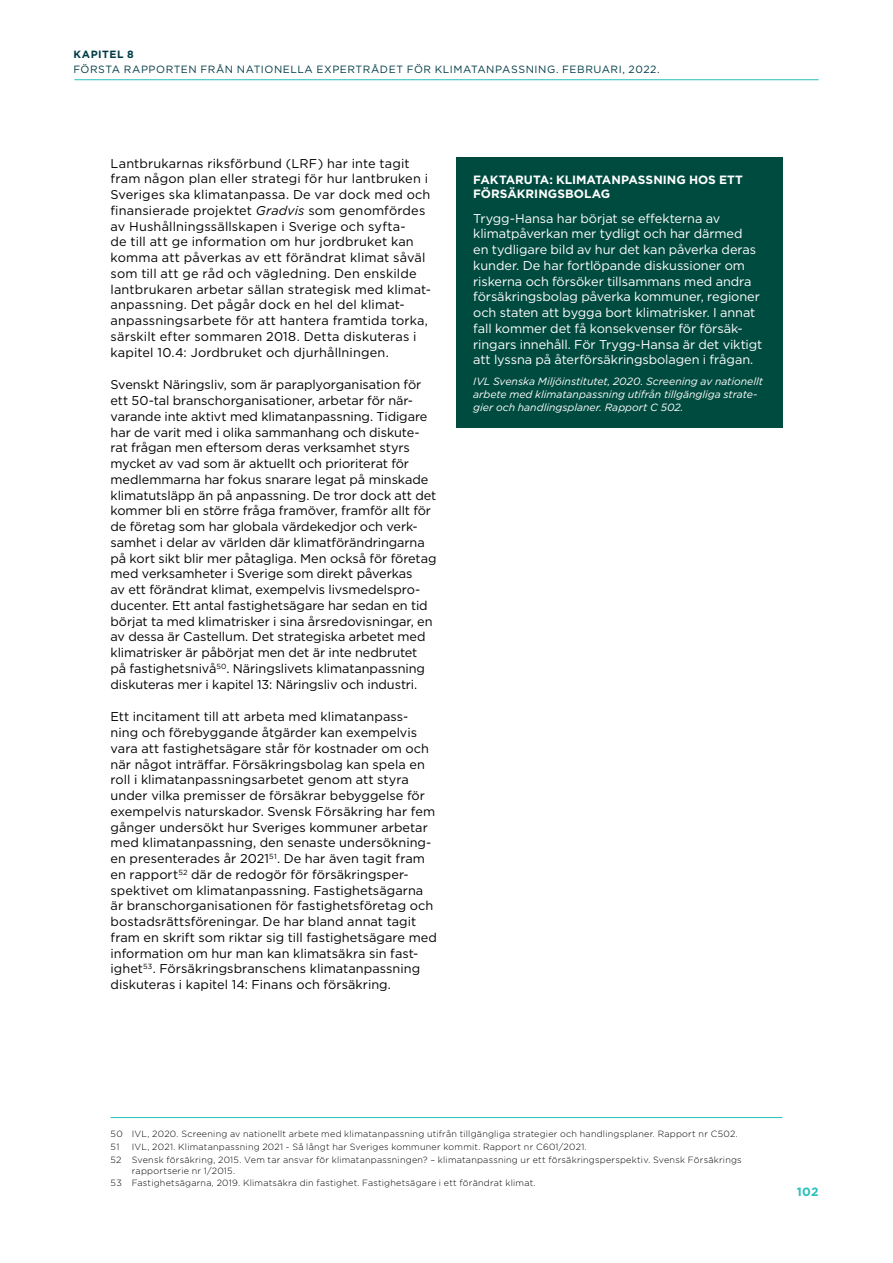
<style>
.page{position:relative;width:893px;height:1263px;background:#fff}
.page>*{position:absolute;margin:0;border:0;box-sizing:border-box;transform-origin:0 0}
.t1{font:12.75px/15.8px "Gotham";color:#000}
.t2{font:12.75px/15.8px "Gotham";letter-spacing:-.005em;color:#fff}
.t3{font:700 12px/14.4px "Gotham";color:#fff}
.t4{font:700 12px "Gotham";color:#29c0bc}
.t5{font:italic 10.5px/12.6px "Gotham";letter-spacing:-.005em;color:#fff}
.t6{font:10.5px "Gotham";letter-spacing:.05em;color:#003b46}
.t7{font:700 10.5px "Gotham";letter-spacing:.05em;color:#003b46}
.t8{font:300 9px/12.9px "Gotham";letter-spacing:.025em;color:#000}
.s1{font-style:italic}
</style>
<div class="page">
<hr style="left:74px;top:79px;width:745px;height:1px;background:#29c0bc">
<hr style="left:111px;top:1117px;width:671px;height:1px;background:#29c0bc">
<div style="left:456px;top:157px;width:326px;height:271px;background:#004b3f"></div>
<p class="t7" style="left:73px;top:47px;width:62px">KAPITEL 8</p>
<p class="t6" style="left:73px;top:63px;width:588px">FÖRSTA RAPPORTEN FRÅN NATIONELLA EXPERTRÅDET FÖR KLIMATANPASSNING. FEBRUARI, 2022.</p>
<p class="t1" style="left:111px;top:155px;width:322px">Lantbrukarnas riksförbund (LRF) har inte tagit fram någon plan eller strategi för hur lantbruken i Sveriges ska klimatanpassa. De var dock med och finansierade projektet <span class="s1">Gradvis</span> som genomfördes av Hushållningssällskapen i Sverige och syfta-<br>de till att ge information om hur jordbruket kan komma att påverkas av ett förändrat klimat såväl som till att ge råd och vägledning. Den enskilde lantbrukaren arbetar sällan strategisk med klimat&shy;anpassning. Det pågår dock en hel del klimat&shy;anpassningsarbete för att hantera framtida torka, särskilt efter sommaren 2018. Detta diskuteras i kapitel 10.4: Jordbruket och djurhållningen.</p>
<p class="t1" style="left:111px;top:377px;width:327px">Svenskt Näringsliv, som är paraplyorganisation för ett 50-tal branschorganisationer, arbetar för när&shy;varande inte aktivt med klimatanpassning. Tidigare har de varit med i olika sammanhang och diskute&shy;rat frågan men eftersom deras verksamhet styrs mycket av vad som är aktuellt och prioriterat för medlemmarna har fokus snarare legat på minskade klimatutsläpp än på anpassning. De tror dock att det kommer bli en större fråga framöver, framför allt för de företag som har globala värdekedjor och verk&shy;samhet i delar av världen där klimatförändringarna på kort sikt blir mer påtagliga. Men också för företag med verksamheter i Sverige som direkt påverkas<br>av ett förändrat klimat, exempelvis livsmedelspro&shy;ducenter. Ett antal fastighetsägare har sedan en tid börjat ta med klimatrisker i sina årsredovisningar, en av dessa är Castellum. Det strategiska arbetet med klimatrisker är påbörjat men det är inte nedbrutet<br>på fastighetsnivå<sup>50</sup>. Näringslivets klimatanpassning diskuteras mer i kapitel 13: Näringsliv och industri.</p>
<p class="t1" style="left:111px;top:709px;width:328px">Ett incitament till att arbeta med klimatanpass&shy;ning och förebyggande åtgärder kan exempelvis vara att fastighetsägare står för kostnader om och när något inträffar. Försäkringsbolag kan spela en roll i klimatanpassningsarbetet genom att styra under vilka premisser de försäkrar bebyggelse för exempelvis naturskador. Svensk Försäkring har fem gånger undersökt hur Sveriges kommuner arbetar med klimatanpassning, den senaste undersökning&shy;en presenterades år 2021<sup>51</sup>. De har även tagit fram en rapport<sup>52</sup> där de redogör för försäkringsper&shy;spektivet om klimatanpassning. Fastighetsägarna är branschorganisationen för fastighetsföretag och bostadsrättsföreningar. De har bland annat tagit fram en skrift som riktar sig till fastighetsägare med information om hur man kan klimatsäkra sin fast&shy;ighet<sup>53</sup>. Försäkringsbranschens klimatanpassning diskuteras i kapitel 14: Finans och försäkring.</p>
<p class="t3" style="left:473px;top:172px;width:271px">FAKTARUTA: KLIMATANPASSNING HOS ETT<br>FÖRSÄKRINGSBOLAG</p>
<p class="t2" style="left:473px;top:210px;width:290px">Trygg-Hansa har börjat se effekterna av klimatpåverkan mer tydligt och har därmed<br>en tydligare bild av hur det kan påverka deras kunder. De har fortlöpande diskussioner om riskerna och försöker tillsammans med andra försäkringsbolag påverka kommuner, regioner och staten att bygga bort klimatrisker. I annat fall kommer det få konsekvenser för försäk&shy;ringars innehåll. För Trygg-Hansa är det viktigt att lyssna på återförsäkringsbolagen i frågan.</p>
<p class="t5" style="left:473px;top:375px;width:291px">IVL Svenska Miljöinstitutet, 2020. Screening av nationellt arbete med klimatanpassning utifrån tillgängliga strate&shy;gier och handlingsplaner. Rapport C 502.</p>
<p class="t8" style="left:111px;top:1127px;width:629px">50 IVL, 2020. Screening av nationellt arbete med klimatanpassning utifrån tillgängliga strategier och handlingsplaner. Rapport nr C502.<br>51</p>
<p class="t8" style="left:111px;top:1140px;width:633px;text-indent:21px">IVL, 2021. Klimatanpassning 2021 - Så långt har Sveriges kommuner kommit. Rapport nr C601/2021.<br>52 Svensk försäkring, 2015. Vem tar ansvar för klimatanpassningen? – klimatanpassning ur ett försäkringsperspektiv. Svensk Försäkrings</p>
<p class="t8" style="left:111px;top:1163px;width:427px;text-indent:21px">rapportserie nr 1/2015.<br>53 Fastighetsägarna, 2019. Klimatsäkra din fastighet. Fastighetsägare i ett förändrat klimat.</p>
<p class="t4" style="left:797px;top:1184px;width:23px">102</p>
</div>
